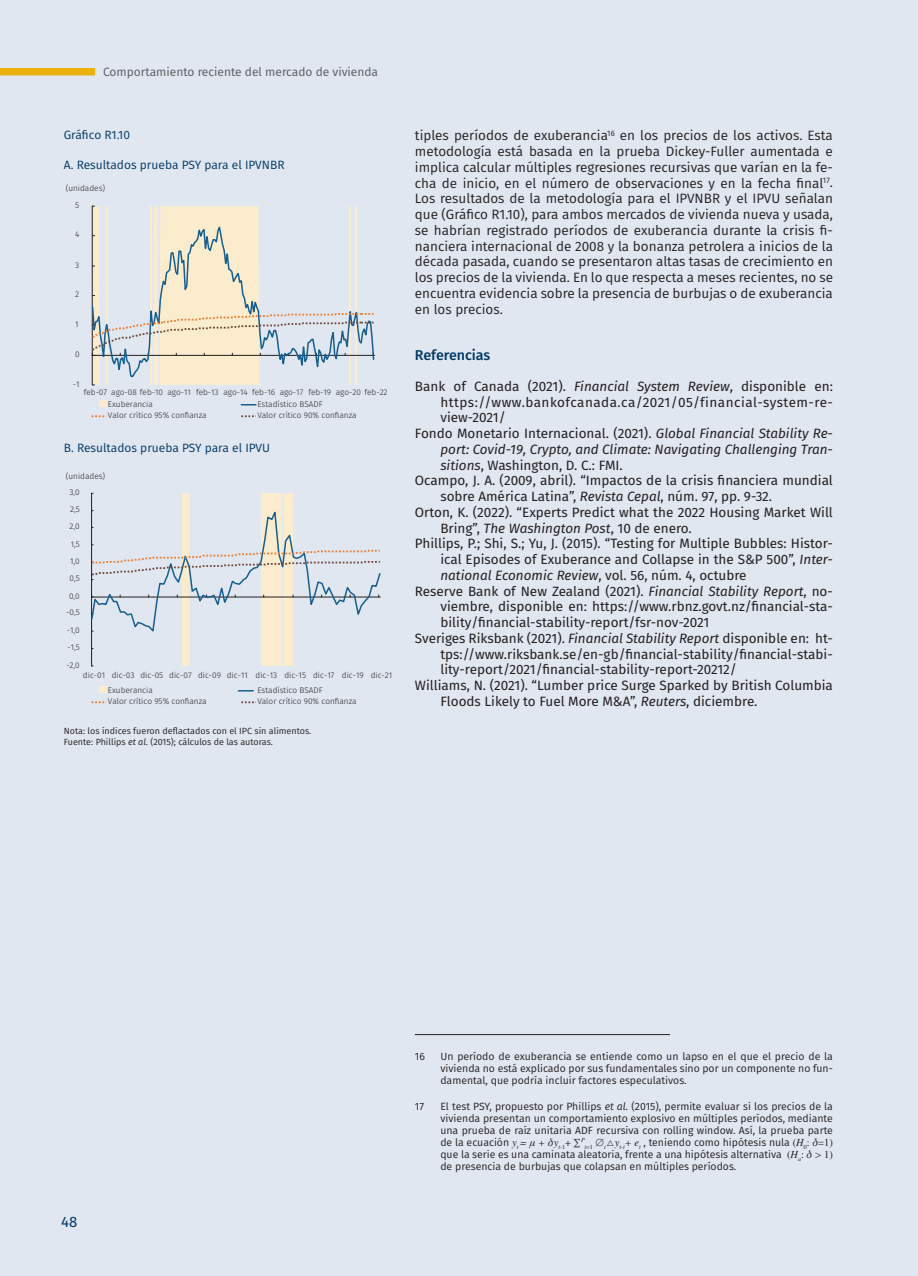
<style>
.page{position:relative;width:918px;height:1276px;background:#e1e7f1}
.page>*{position:absolute;margin:0;border:0;box-sizing:border-box;transform-origin:0 0}
.t1{font:15px "Fira Sans";color:#003764}
.t2{font:500 14.25px "Fira Sans";color:#003764}
.t3{font:13.5px "Fira Sans";color:#231f20}
.t4{font:13.5px/15.8px "Fira Sans";color:#231f20;text-align:justify}
.t5{font:italic 13.5px "Fira Sans";color:#231f20}
.t6{font:13.5px "Fira Sans";letter-spacing:.035em;color:#231f20}
.t7{font:12px "Fira Sans";color:#003764}
.t8{font:12px "Fira Sans";color:#57585a}
.t9{font:10.5px/12px "Fira Sans";color:#231f20;text-align:justify}
.t10{font:9px/10.8px "Fira Sans";color:#231f20}
.t11{font:300 8.25px "Fira Sans";color:#231f20}
.s1{font-style:italic}
.s2{font-style:normal}
.s3{font-family:"Times";font-style:italic}
.s4{font-family:"Times"}
</style>
<div class="page">
<hr style="left:415px;top:1034px;width:255px;height:1px;background:#231f20">
<svg style="left:91px;top:206px;width:284px;height:180px"></svg>
<div style="left:99px;top:400px;width:7px;height:7px;background:#fbeccd"></div>
<svg style="left:241px;top:404px;width:15px;height:1px"></svg>
<svg style="left:92px;top:415px;width:13px;height:2px"></svg>
<svg style="left:241px;top:415px;width:15px;height:2px"></svg>
<div style="left:261px;top:493px;width:21px;height:173px;background:#fbeccd"></div>
<div style="left:283px;top:493px;width:10px;height:173px;background:#fbeccd"></div>
<div style="left:182px;top:493px;width:7px;height:173px;background:#fbeccd"></div>
<svg style="left:238px;top:690px;width:15px;height:1px"></svg>
<div style="left:99px;top:686px;width:7px;height:7px;background:#fbeccd"></div>
<svg style="left:92px;top:701px;width:13px;height:2px"></svg>
<svg style="left:241px;top:701px;width:15px;height:2px"></svg>
<hr style="left:91px;top:493px;width:1px;height:173px;background:#231f20">
<svg style="left:91px;top:506px;width:290px;height:128px"></svg>
<div style="left:0;top:68px;width:95px;height:7px;background:#ebb10f"></div>
<p class="t8" style="left:103px;top:63px;width:276px">Comportamiento reciente del mercado de vivienda</p>
<p class="t7" style="left:64px;top:126px;width:68px">Gráfico R1.10</p>
<p class="t7" style="left:64px;top:156px;width:222px">A. Resultados prueba PSY para el IPVNBR</p>
<p class="t11" style="left:66px;top:182px;width:41px">(unidades)</p>
<p class="t11" style="left:75px;top:199px;width:6px">5</p>
<p class="t11" style="left:75px;top:229px;width:6px">4</p>
<p class="t11" style="left:75px;top:259px;width:6px">3</p>
<p class="t11" style="left:75px;top:289px;width:5px">2</p>
<p class="t11" style="left:75px;top:318px;width:5px">1</p>
<p class="t11" style="left:75px;top:348px;width:6px">0</p>
<p class="t11" style="left:73px;top:378px;width:8px">-1</p>
<p class="t11" style="left:84px;top:386px;width:305px">feb-07 ago-08 feb-10 ago-11 feb-13 ago-14 feb-16 ago-17 feb-19 ago-20 feb-22</p>
<p class="t11" style="left:108px;top:398px;width:46px">Exuberancia</p>
<p class="t11" style="left:257px;top:398px;width:67px">Estadístico BSADF</p>
<p class="t11" style="left:108px;top:410px;width:100px">Valor crítico 95% confianza</p>
<p class="t11" style="left:257px;top:410px;width:101px">Valor crítico 90% confianza</p>
<p class="t7" style="left:64px;top:439px;width:208px">B. Resultados prueba PSY para el IPVU</p>
<p class="t11" style="left:66px;top:470px;width:41px">(unidades)</p>
<p class="t11" style="left:70px;top:486px;width:12px">3,0</p>
<p class="t11" style="left:70px;top:504px;width:11px">2,5</p>
<p class="t11" style="left:70px;top:520px;width:12px">2,0</p>
<p class="t11" style="left:71px;top:538px;width:11px">1,5</p>
<p class="t11" style="left:70px;top:555px;width:11px">1,0</p>
<p class="t11" style="left:70px;top:572px;width:12px">0,5</p>
<p class="t11" style="left:69px;top:590px;width:12px">0,0</p>
<p class="t11" style="left:66px;top:607px;width:15px">-0,5</p>
<p class="t11" style="left:67px;top:624px;width:14px">-1,0</p>
<p class="t11" style="left:67px;top:641px;width:14px">-1,5</p>
<p class="t11" style="left:66px;top:659px;width:15px">-2,0</p>
<p class="t11" style="left:83px;top:669px;width:311px">dic-01 dic-03 dic-05 dic-07 dic-09 dic-11 dic-13 dic-15 dic-17 dic-19 dic-21</p>
<p class="t11" style="left:108px;top:684px;width:46px">Exuberancia</p>
<p class="t11" style="left:257px;top:684px;width:67px">Estadístico BSADF</p>
<p class="t11" style="left:108px;top:696px;width:100px">Valor crítico 95% confianza</p>
<p class="t11" style="left:257px;top:696px;width:101px">Valor crítico 90% confianza</p>
<p class="t10" style="left:64px;top:725px;width:249px">Nota: los índices fueron deflactados con el IPC sin alimentos.<br>Fuente: Phillips <span class="s1">et al.</span> (2015); cálculos de las autoras.</p>
<p class="t4" style="left:415px;top:127px;width:420px">tiples períodos de exuberancia<sup>16</sup> en los precios de los activos. Esta metodología está basada en la prueba Dickey-Fuller aumentada e implica calcular múltiples regresiones recursivas que varían en la fe&shy;cha de inicio, en el número de observaciones y en la fecha final<sup>17</sup>.<br>Los resultados de la metodología para el IPVNBR y el IPVU señalan que (Gráfico R1.10), para ambos mercados de vivienda nueva y usada, se habrían registrado períodos de exuberancia durante la crisis fi&shy;nanciera internacional de 2008 y la bonanza petrolera a inicios de la década pasada, cuando se presentaron altas tasas de crecimiento en los precios de la vivienda. En lo que respecta a meses recientes, no se encuentra evidencia sobre la presencia de burbujas o de exuberancia en los precios.</p>
<p class="t2" style="left:415px;top:344px;width:77px">Referencias</p>
<p class="t3" style="left:415px;top:376px;width:420px">Bank of Canada (2021). <span class="s1">Financial System Review</span>, disponible en:</p>
<p class="t6" style="left:440px;top:392px;width:394px">https://www.bankofcanada.ca/2021/05/financial-system-re-</p>
<p class="t3" style="left:440px;top:407px;width:67px">view-2021/</p>
<p class="t3" style="left:415px;top:423px;width:420px">Fondo Monetario Internacional. (2021). <span class="s1">Global Financial Stability Re-</span></p>
<p class="t5" style="left:440px;top:439px;width:394px">port: Covid-19, Crypto, and Climate: Navigating Challenging Tran-</p>
<p class="t3" style="left:440px;top:455px;width:184px"><span class="s1">sitions</span>, Washington, D. C.: FMI.</p>
<p class="t3" style="left:415px;top:470px;width:420px">Ocampo, J. A. (2009, abril). “Impactos de la crisis financiera mundial</p>
<p class="t3" style="left:440px;top:486px;width:333px">sobre América Latina”, <span class="s1">Revista Cepal</span>, núm. 97, pp. 9-32.</p>
<p class="t3" style="left:415px;top:502px;width:420px">Orton, K. (2022). “Experts Predict what the 2022 Housing Market Will</p>
<p class="t3" style="left:440px;top:518px;width:253px">Bring”, <span class="s1">The Washington Post</span>, 10 de enero.</p>
<p class="t3" style="left:415px;top:533px;width:420px">Phillips, P.; Shi, S.; Yu, J. (2015). “Testing for Multiple Bubbles: Histor-</p>
<p class="t3" style="left:440px;top:549px;width:394px">ical Episodes of Exuberance and Collapse in the S&amp;P 500”, <span class="s1">Inter-</span></p>
<p class="t5" style="left:440px;top:565px;width:308px">national Economic Review<span class="s2">, vol. 56, núm. 4, octubre</span></p>
<p class="t3" style="left:415px;top:581px;width:420px">Reserve Bank of New Zealand (2021). <span class="s1">Financial Stability Report</span>, no-</p>
<p class="t3" style="left:440px;top:596px;width:394px">viembre, disponible en: https://www.rbnz.govt.nz/financial-sta-</p>
<p class="t3" style="left:440px;top:612px;width:270px">bility/financial-stability-report/fsr-nov-2021</p>
<p class="t3" style="left:415px;top:628px;width:420px">Sveriges Riksbank (2021). <span class="s1">Financial Stability Report</span> disponible en: ht-</p>
<p class="t3" style="left:440px;top:644px;width:394px">tps://www.riksbank.se/en-gb/financial-stability/financial-stabi-</p>
<p class="t3" style="left:440px;top:659px;width:298px">lity-report/2021/financial-stability-report-20212/</p>
<p class="t3" style="left:415px;top:675px;width:420px">Williams, N. (2021). “Lumber price Surge Sparked by British Columbia</p>
<p class="t3" style="left:440px;top:691px;width:319px">Floods Likely to Fuel More M&amp;A”, <span class="s1">Reuters</span>, diciembre.</p>
<p class="t1" style="left:61px;top:1210px;width:18px">48</p>
<p class="t9" style="left:415px;top:1050px;width:12px">16</p>
<p class="t9" style="left:440px;top:1050px;width:394px">Un período de exuberancia se entiende como un lapso en el que el precio de la vivienda no está explicado por sus fundamentales sino por un componente no fun&shy;damental, que podría incluir factores especulativos.</p>
<p class="t9" style="left:415px;top:1099px;width:11px">17</p>
<p class="t9" style="left:440px;top:1099px;width:394px">El test PSY, propuesto por Phillips <span class="s1">et al.</span> (2015), permite evaluar si los precios de la vivienda presentan un comportamiento explosivo en múltiples períodos, mediante una prueba de raíz unitaria ADF recursiva con rolling window. Así, la prueba parte de la ecuación <span class="s3">y</span><sub>t</sub> <span class="s3">= μ + δy</span><sub>t</sub><sub>-1</sub><span class="s4">+ ∑</span><sup>P</sup><sub>i=</sub><sub>1</sub> ∅<sub>i</sub>△<span class="s3">y</span><sub>t</sub><sub>-</sub><sub>i</sub><span class="s3">+ e</span><sub>t</sub> , teniendo como hipótesis nula <span class="s4">(</span><span class="s3">H</span><sub>0</sub><span class="s4">:</span> <span class="s3">δ</span><span class="s4">=1) </span>que la serie es una caminata aleatoria, frente a una hipótesis alternativa <span class="s4">(</span><span class="s3">H</span><sub>a</sub><span class="s4">:</span> <span class="s3">δ &gt;</span> <span class="s4">1) </span>de presencia de burbujas que colapsan en múltiples períodos.</p>
</div>
